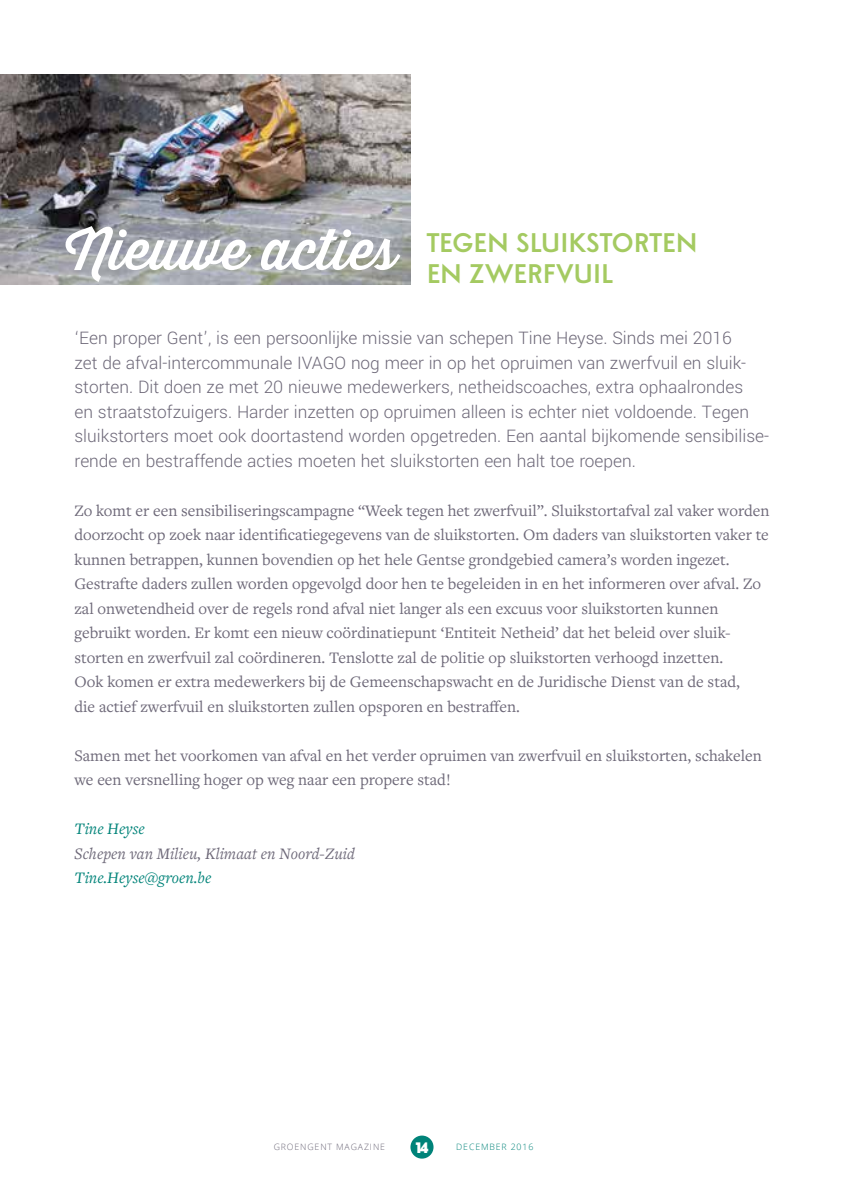
<style>
.page{position:relative;width:844px;height:1191px;background:#fff}
.page>*{position:absolute;margin:0;border:0;box-sizing:border-box;transform-origin:0 0}
.t1{font:600 28px/31.5px "Simplo";color:#a4ca61}
.t2{font:300 19.25px/24.5px "Yantramanav";color:#6d6878}
.t3{font:16.62px/24.5px "Freight Text Pro";color:#6d6878}
.t4{font:italic 16.62px "Freight Text Pro";color:#6d6878}
.t5{font:italic 16.62px "Freight Text Pro";color:#008379}
.t6{font:900 15.75px "Simplo";color:#fff}
.t7{font:300 8.75px "Open Sans";letter-spacing:.1em;color:#6d6878}
.t8{font:300 8.75px "Open Sans";letter-spacing:.1em;color:#008379}
.s1{font-family:"Thirsty Script";font-weight:500;font-size:56px;color:#fff}
</style>
<div class="page">
<div style="left:410px;top:1135px;width:23px;height:23px;background:#008379;border-radius:50%"></div>
<img style="left:0;top:74px;width:410px;height:210px">
<h1 class="t1" style="left:426px;top:226px;width:272px;text-indent:-361px"><span class="s1">Nieuwe acties</span> TEGEN SLUIKSTORTEN<br>EN ZWERFVUIL</h1>
<p class="t2" style="left:74px;top:326px;width:696px">‘Een proper Gent’, is een persoonlijke missie van schepen Tine Heyse. Sinds mei 2016<br>zet de afval-intercommunale IVAGO nog meer in op het opruimen van zwerfvuil en sluik&shy;storten. Dit doen ze met 20 nieuwe medewerkers, netheidscoaches, extra ophaalrondes<br>en straatstofzuigers. Harder inzetten op opruimen alleen is echter niet voldoende. Tegen sluikstorters moet ook doortastend worden opgetreden. Een aantal bijkomende sensibilise&shy;rende en bestraffende acties moeten het sluikstorten een halt toe roepen.</p>
<p class="t3" style="left:74px;top:497px;width:696px">Zo komt er een sensibiliseringscampagne “Week tegen het zwerfvuil”. Sluikstortafval zal vaker worden doorzocht op zoek naar identificatiegegevens van de sluikstorten. Om daders van sluikstorten vaker te kunnen betrappen, kunnen bovendien op het hele Gentse grondgebied camera’s worden ingezet.<br>Gestrafte daders zullen worden opgevolgd door hen te begeleiden in en het informeren over afval. Zo zal onwetendheid over de regels rond afval niet langer als een excuus voor sluikstorten kunnen gebruikt worden. Er komt een nieuw coördinatiepunt ‘Entiteit Netheid’ dat het beleid over sluik&shy;storten en zwerfvuil zal coördineren. Tenslotte zal de politie op sluikstorten verhoogd inzetten.<br>Ook komen er extra medewerkers bij de Gemeenschapswacht en de Juridische Dienst van de stad,<br>die actief zwerfvuil en sluikstorten zullen opsporen en bestraffen.</p>
<p class="t3" style="left:74px;top:742px;width:688px">Samen met het voorkomen van afval en het verder opruimen van zwerfvuil en sluikstorten, schakelen we een versnelling hoger op weg naar een propere stad!</p>
<p class="t5" style="left:74px;top:818px;width:71px">Tine Heyse</p>
<p class="t4" style="left:74px;top:842px;width:282px">Schepen van Milieu, Klimaat en Noord-Zuid</p>
<p class="t5" style="left:74px;top:867px;width:138px">Tine.Heyse@groen.be</p>
<p class="t7" style="left:273px;top:1140px;width:113px">GROENGENT MAGAZINE</p>
<p class="t6" style="left:415px;top:1138px;width:15px">14</p>
<p class="t8" style="left:456px;top:1140px;width:79px">DECEMBER 2016</p>
</div>
